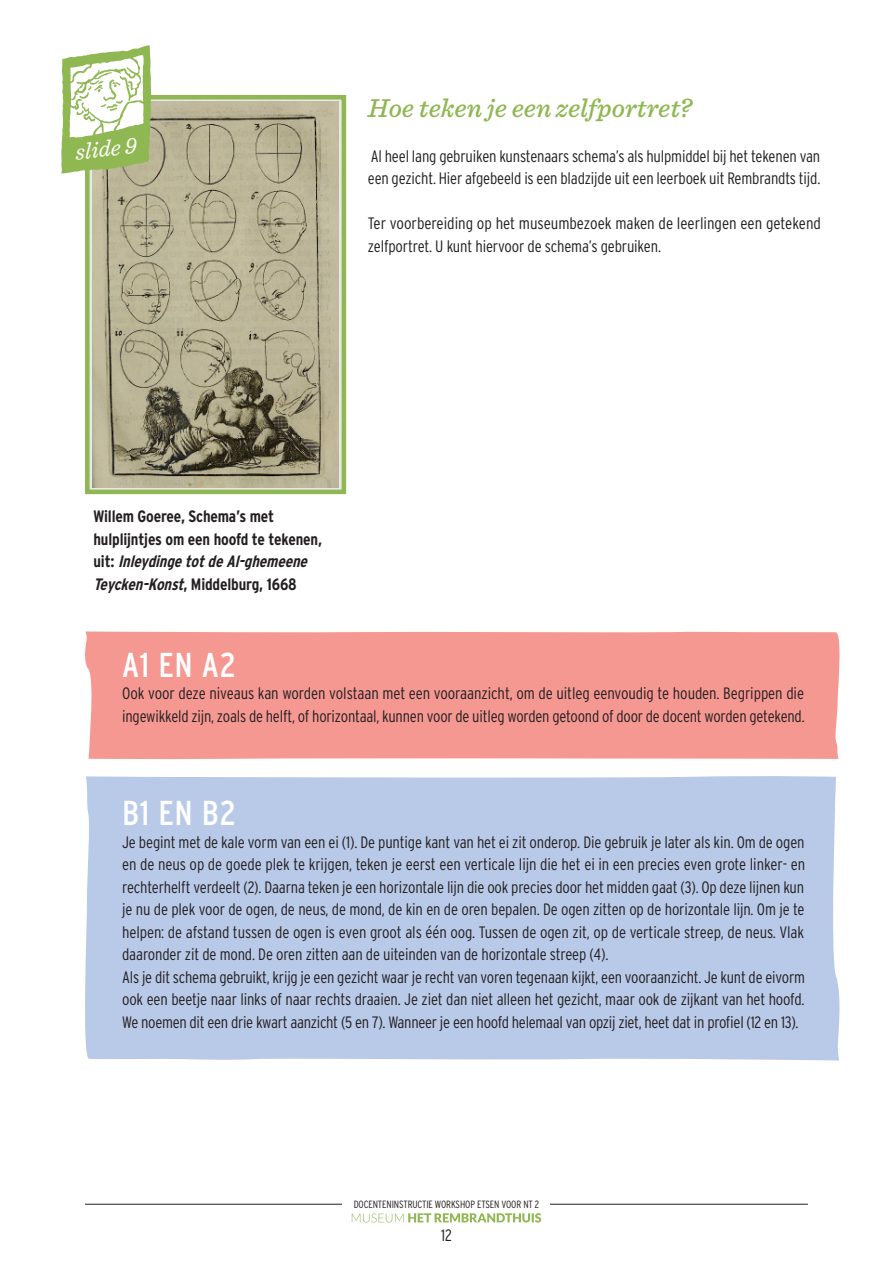
<style>
.page{position:relative;width:893px;height:1263px;background:#fff}
.page>*{position:absolute;margin:0;border:0;box-sizing:border-box;transform-origin:0 0}
.platte_tekst{font:condensed 34.5px "Interstate";letter-spacing:.02em;color:#fff}
.platte_tekst-2{font:italic 500 27px "Sentinel";color:#8fb752}
.platte_tekst-3{font:italic 23.4px "Sentinel";color:#fff}
.platte_tekst-4{font:300 condensed 16.5px/22.5px "Interstate";letter-spacing:-.01em;color:#231f20}
.platte_tekst-5{font:700 condensed 16.5px/22.5px "Interstate";letter-spacing:-.01em;color:#231f20}
.t1{font:300 condensed 10.5px "Interstate";letter-spacing:-.01em;color:#231f20}
.s1{font-style:italic}
</style>
<div class="page">
<hr style="left:85px;top:1204px;width:723px;height:1px;background:#231f20">
<div style="left:343px;top:1199px;width:207px;height:45px;background:#fff"></div>
<svg style="left:352px;top:1213px;width:189px;height:9px"></svg>
<svg style="left:85px;top:95px;width:261px;height:399px;background:#abc683"></svg>
<img style="left:92px;top:102px;width:247px;height:386px">
<svg style="left:61px;top:45px;width:91px;height:128px"></svg>
<div style="left:85px;top:631px;width:755px;height:128px;background:#f69892"></div>
<div style="left:85px;top:776px;width:755px;height:284px;background:#b9cae8"></div>
<p class="platte_tekst-3" style="left:72px;top:135px;width:63px;rotate:-7deg">slide 9</p>
<p class="platte_tekst-2" style="left:368px;top:87px;width:326px">Hoe teken je een zelfportret?</p>
<p class="platte_tekst-4" style="left:368px;top:144px;width:454px">Al heel lang gebruiken kunstenaars schema’s als hulpmiddel bij het tekenen van een gezicht. Hier afgebeeld is een bladzijde uit een leerboek uit Rembrandts tijd.</p>
<p class="platte_tekst-4" style="left:368px;top:212px;width:455px">Ter voorbereiding op het museumbezoek maken de leerlingen een getekend zelfportret. U kunt hiervoor de schema’s gebruiken.</p>
<p class="platte_tekst-5" style="left:94px;top:505px;width:230px">Willem Goeree, Schema’s met hulplijntjes om een hoofd te tekenen, u i t : <span class="s1">InleydingetotdeAl-ghemeene Teycken-Konst</span>, Middelburg, 1668</p>
<p class="platte_tekst" style="left:122px;top:645px;width:115px">A1 EN A2</p>
<p class="platte_tekst-4" style="left:122px;top:682px;width:684px">Ook voor deze niveaus kan worden volstaan met een vooraanzicht, om de uitleg eenvoudig te houden. Begrippen die ingewikkeld zijn, zoals de helft, of horizontaal, kunnen voor de uitleg worden getoond of door de docent worden getekend.</p>
<p class="platte_tekst" style="left:122px;top:794px;width:115px">B1 EN B2</p>
<p class="platte_tekst-4" style="left:122px;top:830px;width:684px;text-align:justify">Je begint met de kale vorm van een ei (1). De puntige kant van het ei zit onderop. Die gebruik je later als kin. Om de ogen en de neus op de goede plek te krijgen, teken je eerst een verticale lijn die het ei in een precies even grote linker- en rechterhelft verdeelt (2). Daarna teken je een horizontale lijn die ook precies door het midden gaat (3). Op deze lijnen kun je nu de plek voor de ogen, de neus, de mond, de kin en de oren bepalen. De ogen zitten op de horizontale lijn. Om je te helpen: de afstand tussen de ogen is even groot als één oog. Tussen de ogen zit, op de verticale streep, de neus. Vlak daaronder zit de mond. De oren zitten aan de uiteinden van de horizontale streep (4).</p>
<p class="platte_tekst-4" style="left:122px;top:965px;width:684px;text-align:justify">Als je dit schema gebruikt, krijg je een gezicht waar je recht van voren tegenaan kijkt, een vooraanzicht. Je kunt de eivorm ook een beetje naar links of naar rechts draaien. Je ziet dan niet alleen het gezicht, maar ook de zijkant van het hoofd.<br>We noemen dit een drie kwart aanzicht (5 en 7). Wanneer je een hoofd helemaal van opzij ziet, heet dat in profiel (12 en 13).</p>
<p class="t1" style="left:354px;top:1198px;width:187px">DOCENTENINSTRUCTIE WORKSHOP ETSEN VOOR NT 2</p>
<p class="platte_tekst-4" style="left:441px;top:1224px;width:12px">12</p>
</div>
